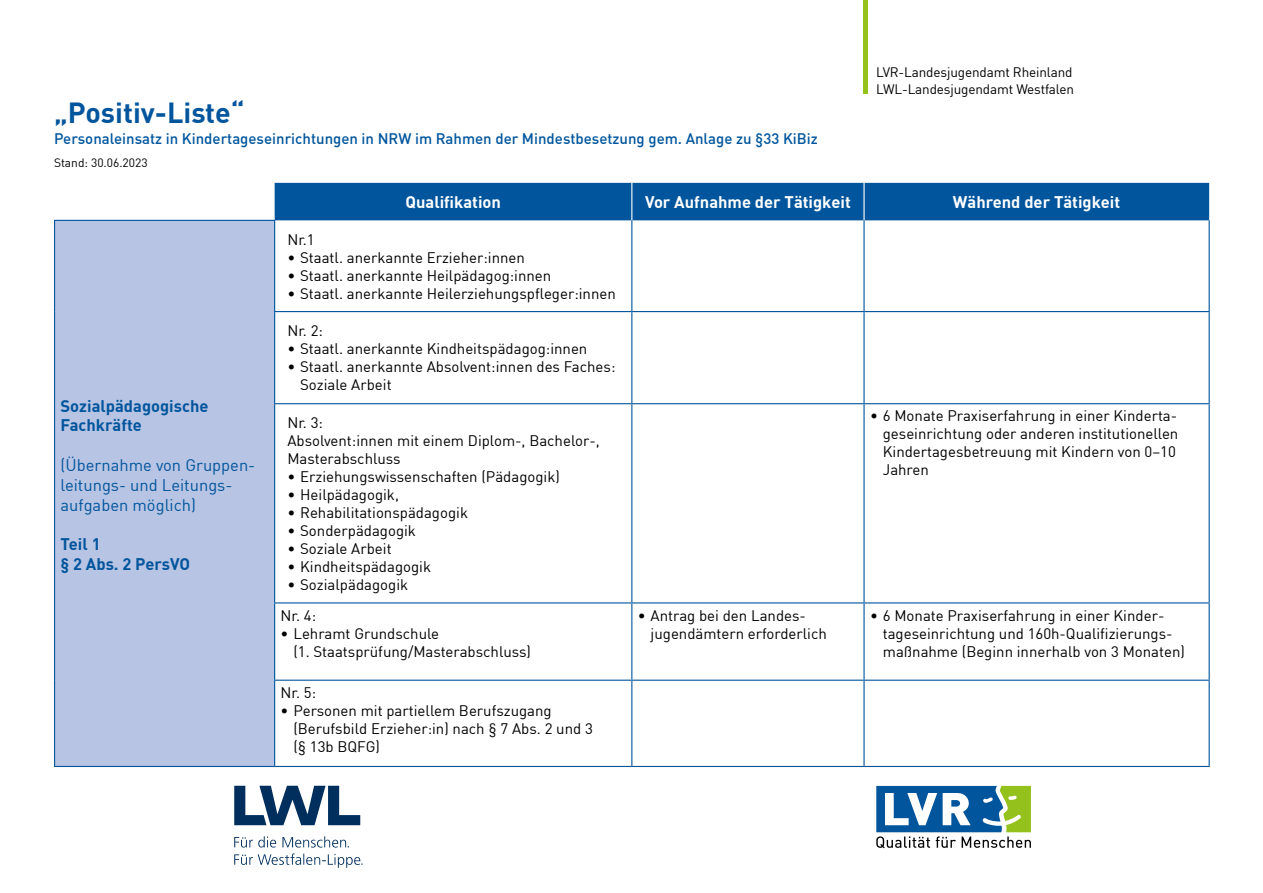
<style>
.page{position:relative;width:1263px;height:893px;background:#fff}
.page>*{position:absolute;margin:0;border:0;box-sizing:border-box;transform-origin:0 0}
.t1{font:700 28.5px "DIN";color:#00559d}
.t2{font:16.5px/19.8px "DIN";color:#00559d}
.t3{font:700 16.5px "DIN";color:#fff}
.t4{font:700 16.5px/19.8px "DIN";color:#00559d}
.t5{font:15px/18px "DIN";color:#000}
.t6{font:500 15px "DIN";color:#00559d}
.t7{font:13.5px/17px "DIN";letter-spacing:-.01em;color:#000}
.t8{font:12px "DIN";color:#000}
</style>
<div class="page">
<svg style="left:876px;top:786px;width:155px;height:62px"></svg>
<svg style="left:234px;top:786px;width:126px;height:39px"></svg>
<svg style="left:234px;top:836px;width:129px;height:32px"></svg>
<hr style="left:864px;top:0;width:4px;height:94px;background:#94c11c">
<div style="left:275px;top:183px;width:934px;height:37px;background:#00559d"></div>
<div style="left:55px;top:220px;width:220px;height:546px;background:#b8c4e3"></div>
<hr style="left:631px;top:183px;width:1px;height:37px;background:#fff">
<hr style="left:863px;top:183px;width:2px;height:37px;background:#fff">
<hr style="left:631px;top:220px;width:1px;height:91px;background:#00559d">
<hr style="left:863px;top:220px;width:2px;height:91px;background:#00559d">
<hr style="left:274px;top:311px;width:358px;height:1px;background:#00559d">
<hr style="left:632px;top:311px;width:232px;height:1px;background:#00559d">
<hr style="left:631px;top:312px;width:1px;height:91px;background:#00559d">
<hr style="left:864px;top:311px;width:346px;height:1px;background:#00559d">
<hr style="left:863px;top:312px;width:2px;height:91px;background:#00559d">
<hr style="left:274px;top:403px;width:358px;height:1px;background:#00559d">
<hr style="left:632px;top:403px;width:232px;height:1px;background:#00559d">
<hr style="left:631px;top:404px;width:1px;height:198px;background:#00559d">
<hr style="left:864px;top:403px;width:346px;height:1px;background:#00559d">
<hr style="left:863px;top:404px;width:2px;height:198px;background:#00559d">
<hr style="left:274px;top:602px;width:358px;height:1px;background:#00559d">
<hr style="left:632px;top:602px;width:232px;height:1px;background:#00559d">
<hr style="left:631px;top:603px;width:1px;height:77px;background:#00559d">
<hr style="left:864px;top:602px;width:346px;height:1px;background:#00559d">
<hr style="left:863px;top:603px;width:2px;height:77px;background:#00559d">
<hr style="left:274px;top:680px;width:358px;height:1px;background:#00559d">
<hr style="left:632px;top:680px;width:232px;height:1px;background:#00559d">
<hr style="left:631px;top:681px;width:1px;height:85px;background:#00559d">
<hr style="left:864px;top:680px;width:346px;height:1px;background:#00559d">
<hr style="left:863px;top:681px;width:2px;height:85px;background:#00559d">
<hr style="left:1208px;top:220px;width:2px;height:91px;background:#00559d">
<hr style="left:1208px;top:312px;width:2px;height:91px;background:#00559d">
<hr style="left:1208px;top:404px;width:2px;height:198px;background:#00559d">
<hr style="left:1208px;top:603px;width:2px;height:77px;background:#00559d">
<hr style="left:1208px;top:681px;width:2px;height:85px;background:#00559d">
<hr style="left:275px;top:766px;width:357px;height:1px;background:#00559d">
<hr style="left:632px;top:766px;width:232px;height:1px;background:#00559d">
<hr style="left:864px;top:766px;width:346px;height:1px;background:#00559d">
<hr style="left:54px;top:221px;width:1px;height:91px;background:#00559d">
<hr style="left:274px;top:221px;width:1px;height:90px;background:#00559d">
<hr style="left:54px;top:312px;width:1px;height:92px;background:#00559d">
<hr style="left:274px;top:312px;width:1px;height:91px;background:#00559d">
<hr style="left:54px;top:404px;width:1px;height:199px;background:#00559d">
<hr style="left:274px;top:404px;width:1px;height:198px;background:#00559d">
<hr style="left:54px;top:603px;width:1px;height:77px;background:#00559d">
<hr style="left:274px;top:603px;width:1px;height:77px;background:#00559d">
<hr style="left:54px;top:680px;width:1px;height:86px;background:#00559d">
<hr style="left:274px;top:681px;width:1px;height:85px;background:#00559d">
<hr style="left:54px;top:766px;width:221px;height:1px;background:#00559d">
<hr style="left:54px;top:220px;width:221px;height:1px;background:#00559d">
<h1 class="t1" style="left:54px;top:94px;width:192px">„Positiv-Liste“</h1>
<p class="t6" style="left:54px;top:129px;width:765px">Personaleinsatz in Kindertageseinrichtungen in NRW im Rahmen der Mindestbesetzung gem. Anlage zu §33 KiBiz</p>
<p class="t8" style="left:54px;top:155px;width:95px">Stand: 30.06.2023</p>
<p class="t7" style="left:876px;top:63px;width:199px">LVR-Landesjugendamt Rheinland<br>LWL-Landesjugendamt Westfalen</p>
<p class="t4" style="left:61px;top:395px;width:149px">Sozialpädagogische<br>Fachkräfte</p>
<p class="t2" style="left:61px;top:455px;width:196px">(Übernahme von Gruppen&shy;leitungs- und Leitungs&shy;aufgaben möglich)</p>
<p class="t4" style="left:61px;top:534px;width:131px">Teil 1<br>§ 2 Abs. 2 PersVO</p>
<p class="t3" style="left:405px;top:191px;width:97px">Qualifikation</p>
<p class="t3" style="left:645px;top:191px;width:207px">Vor Aufnahme der Tätigkeit</p>
<p class="t3" style="left:953px;top:191px;width:169px">Während der Tätigkeit</p>
<p class="t5" style="left:287px;top:230px;width:29px">Nr.1</p>
<p class="t5" style="left:287px;top:248px;width:239px">• Staatl. anerkannte Erzieher:innen</p>
<p class="t5" style="left:287px;top:266px;width:265px">• Staatl. anerkannte Heilpädagog:innen</p>
<p class="t5" style="left:287px;top:284px;width:330px">• Staatl. anerkannte Heilerziehungspfleger:innen</p>
<p class="t5" style="left:287px;top:321px;width:37px">Nr. 2:</p>
<p class="t5" style="left:287px;top:339px;width:301px">• Staatl. anerkannte Kindheitspädagog:innen</p>
<p class="t5" style="left:300px;top:357px;width:317px;text-indent:-13px">• Staatl. anerkannte Absolvent:innen des Faches:<br>Soziale Arbeit</p>
<p class="t5" style="left:287px;top:413px;width:314px">Nr. 3:<br>Absolvent:innen mit einem Diplom-, Bachelor-,<br>Masterabschluss</p>
<p class="t5" style="left:287px;top:467px;width:274px">• Erziehungswissenschaften (Pädagogik)</p>
<p class="t5" style="left:287px;top:485px;width:113px">• Heilpädagogik,</p>
<p class="t5" style="left:287px;top:503px;width:182px">• Rehabilitationspädagogik</p>
<p class="t5" style="left:287px;top:521px;width:130px">• Sonderpädagogik</p>
<p class="t5" style="left:287px;top:539px;width:106px">• Soziale Arbeit</p>
<p class="t5" style="left:287px;top:557px;width:145px">• Kindheitspädagogik</p>
<p class="t5" style="left:287px;top:575px;width:122px">• Sozialpädagogik</p>
<p class="t5" style="left:281px;top:606px;width:37px">Nr. 4:</p>
<p class="t5" style="left:293px;top:624px;width:239px;text-indent:-13px">• Lehramt Grundschule<br>(1. Staatsprüfung/Masterabschluss)</p>
<p class="t5" style="left:281px;top:683px;width:37px">Nr. 5:</p>
<p class="t5" style="left:293px;top:701px;width:301px;text-indent:-13px">• Personen mit partiellem Berufszugang (Berufsbild Erzieher:in) nach § 7 Abs. 2 und 3 (§ 13b BQFG)</p>
<p class="t5" style="left:883px;top:407px;width:297px;text-indent:-13px">• 6 Monate Praxiserfahrung in einer Kinderta&shy;geseinrichtung oder anderen institutionellen Kindertagesbetreuung mit Kindern von 0–10<br>Jahren</p>
<p class="t5" style="left:651px;top:606px;width:178px;text-indent:-13px">• Antrag bei den Landes&shy;jugendämtern erforderlich</p>
<p class="t5" style="left:883px;top:606px;width:304px;text-indent:-13px">• 6 Monate Praxiserfahrung in einer Kinder&shy;tageseinrichtung und 160h-Qualifizierungs&shy;maßnahme (Beginn innerhalb von 3 Monaten)</p>
</div>
